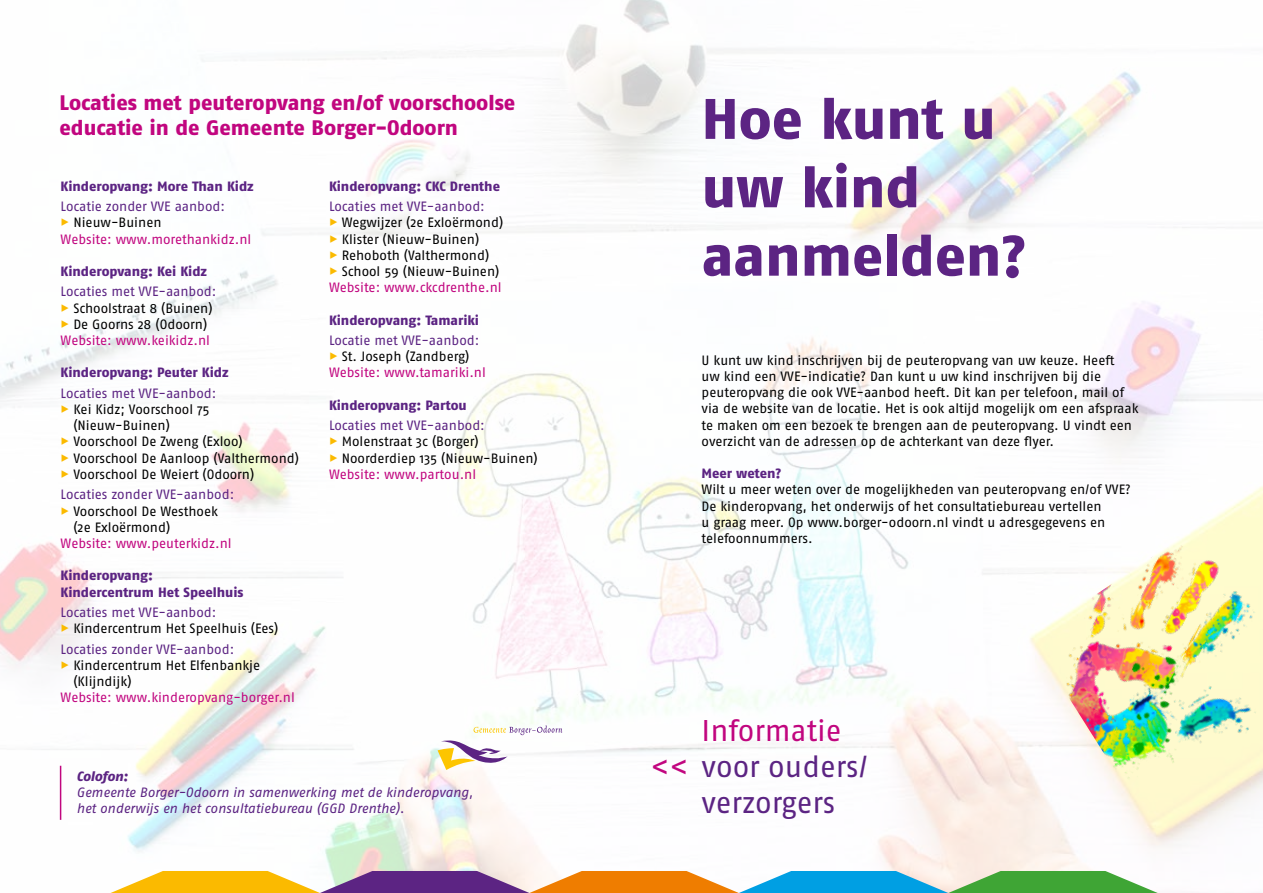
<style>
.page{position:relative;width:1263px;height:893px;background:#fff}
.page>*{position:absolute;margin:0;border:0;box-sizing:border-box;transform-origin:0 0}
.t1{font:800 57px/68.4px "Fago Pro";color:#5c2483}
.t2{font:30px "Fago Pro";letter-spacing:-.005em;color:#5c2483}
.t3{font:30px "Fago Pro";letter-spacing:-.005em;color:#c1067f}
.t4{font:800 21px/25.2px "Fago Pro";letter-spacing:-.005em;color:#c1067f}
.t5{font:13.5px/16.2px "Fago Pro";letter-spacing:-.005em;color:#000}
.t6{font:13.5px/16.2px "Fago Pro";color:#c1067f}
.t7{font:800 13.5px/16.2px "Fago Pro";letter-spacing:-.005em;color:#5c2483}
.t8{font:italic 13.5px/16.2px "Fago Pro";letter-spacing:-.005em;color:#5c2483}
.t9{font:13.5px "Fago Pro";color:#5c2483}
.t10{font:italic 800 13.5px "Fago Pro";letter-spacing:-.005em;color:#5c2483}
.s1{color:#5c2483}
.s2{color:#fbba00}
.s3{color:#000}
.s4{color:#c1067f}
</style>
<div class="page">
<img style="left:0;top:0;width:1263px;height:893px">
<hr style="left:60px;top:766px;width:1px;height:54px;background:#c1067f">
<svg style="left:438px;top:725px;width:124px;height:45px"></svg>
<svg style="left:111px;top:871px;width:1047px;height:22px"></svg>
<img style="left:1031px;top:532px;width:232px;height:298px">
<h3 class="t4" style="left:60px;top:90px;width:457px">Locaties met peuteropvang en/of voorschoolse educatie in de Gemeente Borger-Odoorn</h3>
<p class="t7" style="left:61px;top:178px;width:195px">Kinderopvang: More Than Kidz</p>
<p class="t6" style="left:61px;top:198px;width:192px"><span class="s1">Locatie zonder VVE aanbod:<br></span><span class="s2">▶</span> <span class="s3">Nieuw-Buinen<br></span>Website: www.morethankidz.nl</p>
<p class="t7" style="left:61px;top:263px;width:148px">Kinderopvang: Kei Kidz</p>
<p class="t5" style="left:61px;top:284px;width:157px"><span class="s1">Locaties met VVE-aanbod: </span><span class="s2">▶</span> Schoolstraat 8 (Buinen) <span class="s2">▶</span> De Goorns 28 (Odoorn)<br><span class="s4">Website: www.keikidz.nl</span></p>
<p class="t7" style="left:61px;top:365px;width:170px">Kinderopvang: Peuter Kidz</p>
<p class="t9" style="left:61px;top:385px;width:157px">Locaties met VVE-aanbod:</p>
<p class="t5" style="left:61px;top:401px;width:150px"><span class="s2">▶</span> Kei Kidz; Voorschool 75</p>
<p class="t5" style="left:73px;top:417px;width:98px">(Nieuw-Buinen)</p>
<p class="t5" style="left:61px;top:434px;width:184px"><span class="s2">▶</span> Voorschool De Zweng (Exloo)</p>
<p class="t5" style="left:61px;top:450px;width:240px"><span class="s2">▶</span> Voorschool De Aanloop (Valthermond)</p>
<p class="t5" style="left:61px;top:466px;width:195px"><span class="s2">▶</span> Voorschool De Weiert (Odoorn)</p>
<p class="t9" style="left:61px;top:486px;width:175px">Locaties zonder VVE-aanbod:</p>
<p class="t5" style="left:61px;top:503px;width:159px"><span class="s2">▶</span> Voorschool De Westhoek</p>
<p class="t5" style="left:73px;top:519px;width:98px">(2e Exloërmond)</p>
<p class="t6" style="left:61px;top:535px;width:173px">Website: www.peuterkidz.nl</p>
<p class="t7" style="left:61px;top:567px;width:184px">Kinderopvang:<br>Kindercentrum Het Speelhuis</p>
<p class="t5" style="left:61px;top:604px;width:219px"><span class="s1">Locaties met VVE-aanbod:<br></span><span class="s2">▶</span> Kindercentrum Het Speelhuis (Ees)</p>
<p class="t9" style="left:61px;top:641px;width:175px">Locaties zonder VVE-aanbod:</p>
<p class="t5" style="left:61px;top:657px;width:201px"><span class="s2">▶</span> Kindercentrum Het Elfenbankje</p>
<p class="t5" style="left:73px;top:673px;width:60px">(Klijndijk)</p>
<p class="t6" style="left:61px;top:689px;width:236px">Website: www.kinderopvang-borger.nl</p>
<p class="t7" style="left:329px;top:178px;width:173px">Kinderopvang: CKC Drenthe</p>
<p class="t5" style="left:329px;top:198px;width:176px"><span class="s1">Locaties met VVE-aanbod:<br></span><span class="s2">▶</span> Wegwijzer (2e Exloërmond) <span class="s2">▶</span> Klister (Nieuw-Buinen)<br><span class="s2">▶</span> Rehoboth (Valthermond)<br><span class="s2">▶</span> School 59 (Nieuw-Buinen)<br><span class="s4">Website: www.ckcdrenthe.nl</span></p>
<p class="t7" style="left:329px;top:312px;width:152px">Kinderopvang: Tamariki</p>
<p class="t6" style="left:329px;top:332px;width:158px"><span class="s1">Locatie met VVE-aanbod: </span><span class="s2">▶</span> <span class="s3">St. Joseph (Zandberg)<br></span>Website: www.tamariki.nl</p>
<p class="t7" style="left:329px;top:397px;width:139px">Kinderopvang: Partou</p>
<p class="t5" style="left:329px;top:417px;width:210px"><span class="s1">Locaties met VVE-aanbod:<br></span><span class="s2">▶</span> Molenstraat 3c (Borger)<br><span class="s2">▶</span> Noorderdiep 135 (Nieuw-Buinen)<br><span class="s4">Website: www.partou.nl</span></p>
<p class="t10" style="left:77px;top:768px;width:53px">Colofon:</p>
<p class="t8" style="left:77px;top:784px;width:398px">Gemeente Borger-Odoorn in samenwerking met de kinderopvang, het onderwijs en het consultatiebureau (GGD Drenthe).</p>
<h1 class="t1" style="left:702px;top:85px;width:326px">Hoe kunt u uw kind aanmelden?</h1>
<p class="t5" style="left:702px;top:352px;width:438px">U kunt uw kind inschrijven bij de peuteropvang van uw keuze. Heeft<br>uw kind een VVE-indicatie? Dan kunt u uw kind inschrijven bij die peuteropvang die ook VVE-aanbod heeft. Dit kan per telefoon, mail of via de website van de locatie. Het is ook altijd mogelijk om een afspraak te maken om een bezoek te brengen aan de peuteropvang. U vindt een overzicht van de adressen op de achterkant van deze flyer.</p>
<p class="t7" style="left:702px;top:465px;width:81px">Meer weten?</p>
<p class="t5" style="left:702px;top:481px;width:431px">Wilt u meer weten over de mogelijkheden van peuteropvang en/of VVE?<br>De kinderopvang, het onderwijs of het consultatiebureau vertellen<br>u graag meer. Op www.borger-odoorn.nl vindt u adresgegevens en telefoonnummers.</p>
<h2 class="t3" style="left:702px;top:713px;width:141px">Informatie</h2>
<h2 class="t2" style="left:651px;top:749px;width:219px"><span class="s4">&lt;&lt;</span> voor ouders/</h2>
<h2 class="t2" style="left:702px;top:785px;width:135px">verzorgers</h2>
</div>
